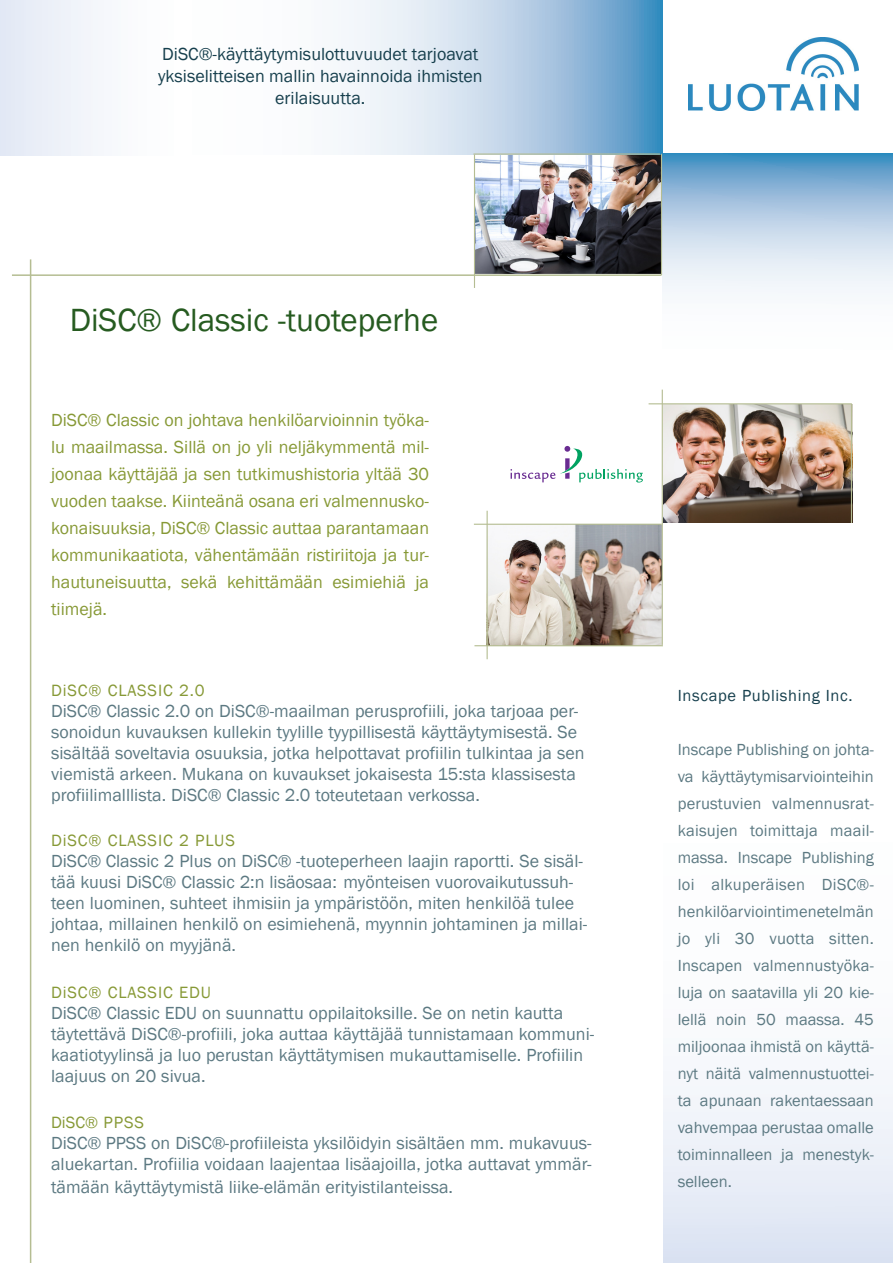
<style>
.page{position:relative;width:893px;height:1263px;background:#fff}
.page>*{position:absolute;margin:0;border:0;box-sizing:border-box;transform-origin:0 0}
.t1{font:33px "Franklin Gothic";color:#265b20}
.t2{font:18px/21px "Franklin Gothic";color:#5c7982}
.t3{font:18px/27px "Franklin Gothic";color:#879936;text-align:justify}
.t4{font:18px/21.6px "Franklin Gothic";color:#163f4d;text-align:center}
.t5{font:16.8px "Franklin Gothic";letter-spacing:.05em;color:#879936}
.t6{font:16.8px "Franklin Gothic";letter-spacing:.025em;color:#879936}
.t7{font:16.5px/27px "Franklin Gothic";color:#5c7982;text-align:justify}
.t8{font:16.5px "Franklin Gothic";letter-spacing:.04em;color:#163f4d}
</style>
<div class="page">
<img style="left:663px;top:404px;width:188px;height:119px">
<hr style="left:851px;top:403px;width:1px;height:121px;background:#b5bc93">
<img style="left:488px;top:525px;width:174px;height:120px">
<hr style="left:487px;top:511px;width:1px;height:148px;background:#b5bd92">
<img style="left:475px;top:154px;width:186px;height:120px">
<hr style="left:30px;top:259px;width:1px;height:1004px;background:#b5bd92">
<hr style="left:474px;top:524px;width:189px;height:1px;background:#b5bd92">
<hr style="left:474px;top:645px;width:189px;height:1px;background:#b5bd92">
<svg style="left:510px;top:446px;width:133px;height:36px"></svg>
<svg style="left:341px;top:0;width:321px;height:154px;background:#b6cfe5"></svg>
<svg style="left:662px;top:153px;width:231px;height:237px"></svg>
<div style="left:663px;top:524px;width:230px;height:739px;background:linear-gradient(to bottom,#fff,#eaeff7)"></div>
<hr style="left:649px;top:403px;width:203px;height:1px;background:#b5bd92">
<hr style="left:662px;top:390px;width:1px;height:255px;background:#b5bc93">
<hr style="left:473px;top:153px;width:187px;height:2px;background:#b5bd92">
<hr style="left:474px;top:155px;width:1px;height:133px;background:#b5bd92">
<hr style="left:12px;top:274px;width:649px;height:2px;background:#b5bd92">
<img style="left:689px;top:37px;width:170px;height:74px">
<hr style="left:661px;top:154px;width:1px;height:121px;background:#b5bd92">
<div style="left:0;top:0;width:192px;height:155px;background:linear-gradient(to right,#e4eaf5,#fff)"></div>
<p class="t4" style="left:158px;top:44px;width:326px">DiSC®-käyttäytymisulottuvuudet tarjoavat yksiselitteisen mallin havainnoida ihmisten erilaisuutta.</p>
<h1 class="t1" style="left:70px;top:300px;width:370px">DiSC® Classic -tuoteperhe</h1>
<p class="t3" style="left:51px;top:407px;width:380px">DiSC® Classic on johtava henkilöarvioinnin työka&shy;lu maailmassa. Sillä on jo yli neljäkymmentä mil&shy;joonaa käyttäjää ja sen tutkimushistoria yltää 30 vuoden taakse. Kiinteänä osana eri valmennusko&shy;konaisuuksia, DiSC® Classic auttaa parantamaan kommunikaatiota, vähentämään ristiriitoja ja tur&shy;hautuneisuutta, sekä kehittämään esimiehiä ja tiimejä.</p>
<p class="t5" style="left:51px;top:680px;width:155px">DiSC® CLASSIC 2.0</p>
<p class="t2" style="left:51px;top:701px;width:535px">DiSC® Classic 2.0 on DiSC®-maailman perusprofiili, joka tarjoaa per&shy;sonoidun kuvauksen kullekin tyylille tyypillisestä käyttäytymisestä. Se sisältää soveltavia osuuksia, jotka helpottavat profiilin tulkintaa ja sen viemistä arkeen. Mukana on kuvaukset jokaisesta 15:sta klassisesta profiilimalllista. DiSC® Classic 2.0 toteutetaan verkossa.</p>
<p class="t5" style="left:51px;top:830px;width:185px">DiSC® CLASSIC 2 PLUS</p>
<p class="t2" style="left:51px;top:851px;width:538px">DiSC® Classic 2 Plus on DiSC® -tuoteperheen laajin raportti. Se sisäl&shy;tää kuusi DiSC® Classic 2:n lisäosaa: myönteisen vuorovaikutussuh&shy;teen luominen, suhteet ihmisiin ja ympäristöön, miten henkilöä tulee johtaa, millainen henkilö on esimiehenä, myynnin johtaminen ja millai&shy;nen henkilö on myyjänä.</p>
<p class="t5" style="left:51px;top:982px;width:161px">DiSC® CLASSIC EDU</p>
<p class="t2" style="left:51px;top:1003px;width:545px">DiSC® Classic EDU on suunnattu oppilaitoksille. Se on netin kautta täytettävä DiSC®-profiili, joka auttaa käyttäjää tunnistamaan kommuni&shy;kaatiotyylinsä ja luo perustan käyttätymisen mukauttamiselle. Profiilin laajuus on 20 sivua.</p>
<p class="t6" style="left:51px;top:1112px;width:94px">DiSC® PPSS</p>
<p class="t2" style="left:51px;top:1133px;width:542px;line-height:21.8px;text-align:justify">DiSC® PPSS on DiSC®-profiileista yksilöidyin sisältäen mm. mukavuus&shy;aluekartan. Profiilia voidaan laajentaa lisäajoilla, jotka auttavat ymmär&shy;tämään käyttäytymistä liike-elämän erityistilanteissa.</p>
<p class="t8" style="left:678px;top:685px;width:176px">Inscape Publishing Inc.</p>
<p class="t7" style="left:678px;top:737px;width:198px">Inscape Publishing on johta&shy;va käyttäytymisarviointeihin perustuvien valmennusrat&shy;kaisujen toimittaja maail&shy;massa. Inscape Publishing loi alkuperäisen DiSC®- henkilöarviointimenetelmän jo yli 30 vuotta sitten.<br>Inscapen valmennustyöka&shy;luja on saatavilla yli 20 kie&shy;lellä noin 50 maassa. 45 miljoonaa ihmistä on käyttä&shy;nyt näitä valmennustuottei&shy;ta apunaan rakentaessaan vahvempaa perustaa omalle toiminnalleen ja menestyk&shy;selleen.</p>
</div>
